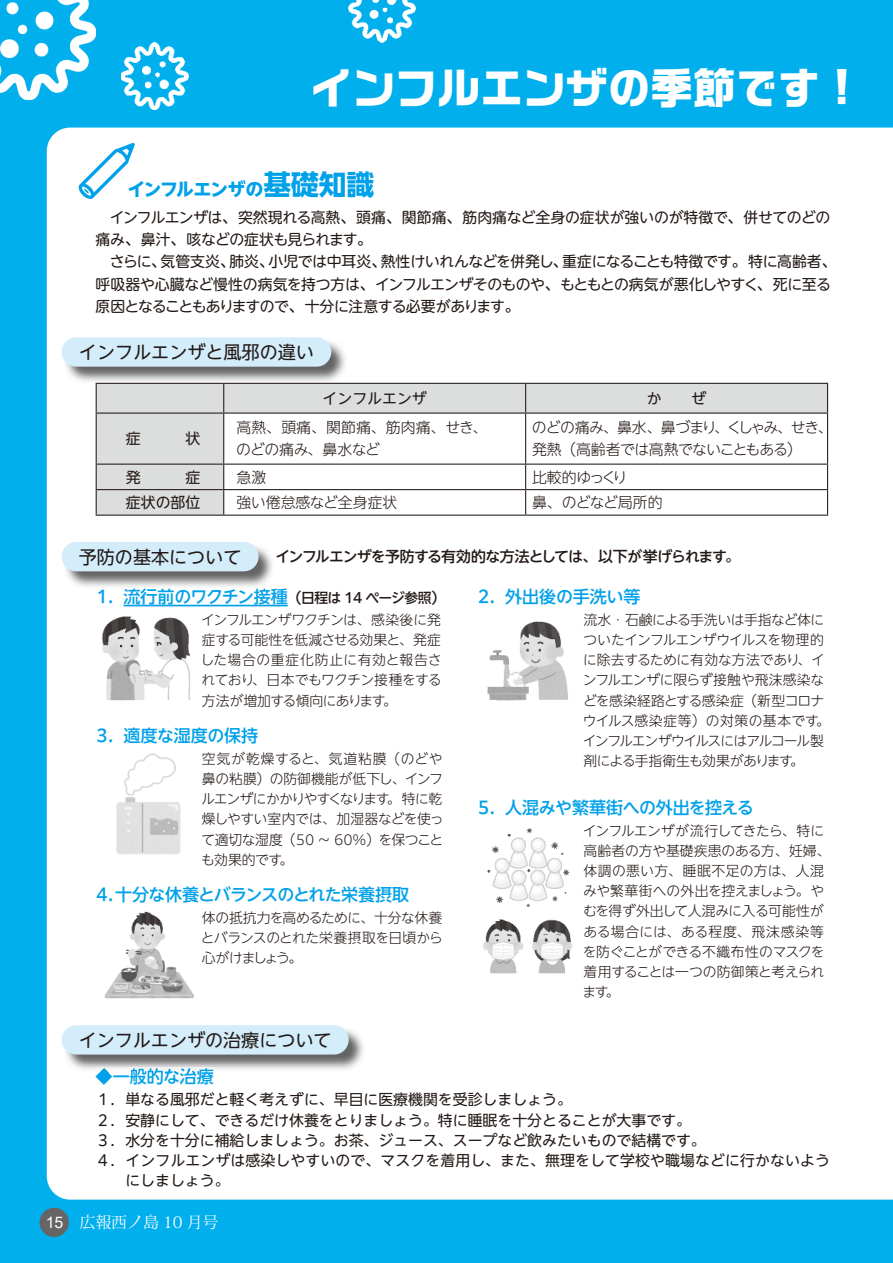
<style>
.page{position:relative;width:893px;height:1263px;background:#00afec}
.page>*{position:absolute;margin:0;border:0;box-sizing:border-box;transform-origin:0 0}
.t1{font:700 42.45px "Ro G San Srf Std";color:#fff}
.t2{font:18px "UD Shin Go NT Pr 6 N";color:#231916}
.t3{font:700 18px "PUD Shin Go NT Pr 6 N";letter-spacing:-.07em;color:#00a1e9}
.t4{font:500 16.95px "PUD Shin Go NT Pr 6 N";letter-spacing:-.015em;color:#00a1e9}
.t5{font:500 16.95px "PUD Shin Go NT Pr 6 N";letter-spacing:-.04em;color:#00a1e9}
.t6{font:500 16.95px "PUD Shin Go NT Pr 6 N";letter-spacing:-.035em;color:#00a1e9}
.t7{font:15.9px "Koz Min Pro";color:#fff}
.t8{font:15.9px "Arial";color:#fff}
.t9{font:14.85px/22.4px "UD Shin M Go Pro";letter-spacing:-.025em;color:#231916}
.t10{font:14.85px "PUD Shin Go NT Pr 6 N";color:#231916}
.t11{font:300 14.85px/22.4px "PUD Shin Go NT Pr 6 N";letter-spacing:-.03em;color:#231916}
.t12{font:500 14.85px "PUD Shin Go NT Pr 6 N";letter-spacing:-.05em;color:#231916}
.t13{font:300 14.85px "PUD Shin Go NT Pr 6 N";color:#231916}
.t14{font:300 14.85px "PUD Shin Go NT Pr 6 N";letter-spacing:-.07em;color:#231916}
.t15{font:300 13.8px/20.2px "PUD Shin Go NT Pr 6 N";letter-spacing:-.025em;color:#231916;text-align:right}
.t16{font:300 13.8px/20.2px "PUD Shin Go NT Pr 6 N";color:#231916;text-align:right}
.t17{font:300 13.8px "PUD Shin Go NT Pr 6 N";letter-spacing:.025em;color:#231916}
.t18{font:300 13.8px "PUD Shin Go NT Pr 6 N";letter-spacing:-.085em;color:#231916}
.t19{font:300 13.8px "PUD Shin Go NT Pr 6 N";letter-spacing:-.045em;color:#231916}
.t20{font:300 13.8px "PUD Shin Go NT Pr 6 N";letter-spacing:-.05em;color:#231916}
.t21{font:300 13.8px "PUD Shin Go NT Pr 6 N";letter-spacing:.04em;color:#231916}
.t22{font:300 13.8px "PUD Shin Go NT Pr 6 N";letter-spacing:-.055em;color:#231916}
.t23{font:300 13.8px "PUD Shin Go NT Pr 6 N";letter-spacing:-.1em;color:#231916}
.t24{font:500 13.8px "PUD Shin Go NT Pr 6 N";letter-spacing:-.035em;color:#231916}
.s1{font-size:27.6px}
</style>
<div class="page">
<div style="left:47px;top:128px;width:846px;height:1071px;background:#fff"></div>
<div style="left:40px;top:1208px;width:29px;height:29px;background:#666565;border-radius:50%"></div>
<img style="left:63px;top:338px;width:286px;height:46px">
<div style="left:62px;top:337px;width:269px;height:30px;background:#d3edfb;border-radius:15px"></div>
<svg style="left:97px;top:384px;width:730px;height:131px;background:#eff0f0"></svg>
<hr style="left:96px;top:383px;width:128px;height:1px;background:#231916">
<svg style="left:96px;top:384px;width:1px;height:29px"></svg>
<hr style="left:224px;top:383px;width:302px;height:1px;background:#231916">
<svg style="left:223px;top:384px;width:1px;height:29px"></svg>
<hr style="left:526px;top:383px;width:302px;height:1px;background:#231916">
<svg style="left:525px;top:384px;width:1px;height:29px"></svg>
<svg style="left:827px;top:384px;width:1px;height:29px"></svg>
<hr style="left:96px;top:413px;width:128px;height:1px;background:#231916">
<hr style="left:96px;top:414px;width:1px;height:50px;background:#231916">
<hr style="left:224px;top:413px;width:302px;height:1px;background:#231916">
<hr style="left:223px;top:414px;width:1px;height:50px;background:#231916">
<hr style="left:526px;top:413px;width:302px;height:1px;background:#231916">
<hr style="left:525px;top:414px;width:1px;height:50px;background:#231916">
<hr style="left:827px;top:414px;width:1px;height:50px;background:#231916">
<hr style="left:96px;top:464px;width:128px;height:1px;background:#231916">
<hr style="left:224px;top:464px;width:302px;height:1px;background:#231916">
<hr style="left:526px;top:464px;width:302px;height:1px;background:#231916">
<hr style="left:96px;top:489px;width:128px;height:1px;background:#231916">
<svg style="left:96px;top:465px;width:1px;height:50px"></svg>
<hr style="left:224px;top:489px;width:302px;height:1px;background:#231916">
<svg style="left:223px;top:465px;width:1px;height:50px"></svg>
<hr style="left:526px;top:489px;width:302px;height:1px;background:#231916">
<svg style="left:525px;top:465px;width:1px;height:50px"></svg>
<svg style="left:827px;top:465px;width:1px;height:50px"></svg>
<hr style="left:96px;top:515px;width:128px;height:1px;background:#231916">
<hr style="left:224px;top:515px;width:302px;height:1px;background:#231916">
<hr style="left:526px;top:515px;width:302px;height:1px;background:#231916">
<img style="left:104px;top:751px;width:87px;height:106px">
<hr style="left:124px;top:605px;width:164px;height:1px;background:#00a1e9">
<img style="left:99px;top:614px;width:93px;height:88px">
<img style="left:486px;top:620px;width:84px;height:82px">
<img style="left:102px;top:910px;width:94px;height:91px">
<img style="left:484px;top:824px;width:87px;height:86px">
<img style="left:481px;top:916px;width:46px;height:61px">
<img style="left:530px;top:916px;width:45px;height:61px">
<img style="left:63px;top:543px;width:213px;height:46px">
<img style="left:124px;top:588px;width:152px;height:1px">
<div style="left:62px;top:542px;width:197px;height:29px;background:#d3edfb;border-radius:15px"></div>
<img style="left:63px;top:1026px;width:303px;height:46px">
<img style="left:96px;top:1068px;width:117px;height:4px">
<div style="left:62px;top:1025px;width:287px;height:29px;background:#d3edfb;border-radius:15px"></div>
<img style="left:0;top:0;width:96px;height:100px">
<img style="left:121px;top:43px;width:67px;height:67px">
<img style="left:349px;top:0;width:67px;height:43px">
<svg style="left:79px;top:143px;width:56px;height:56px"></svg>
<h1 class="t1" style="left:310px;top:59px;width:543px">インフルエンザの季節です !</h1>
<p class="t8" style="left:46px;top:1211px;width:19px">15</p>
<h2 class="t3" style="left:128px;top:180px;width:248px">インフルエンザの<span class="s1">基礎知識</span></h2>
<p class="t9" style="left:96px;top:205px;width:736px">　インフルエンザは、突然現れる高熱、頭痛、関節痛、筋肉痛など全身の症状が強いのが特徴で、併せてのどの</p>
<p class="t9" style="left:96px;top:227px;width:278px">痛み、鼻汁、咳などの症状も見られます。</p>
<p class="t9" style="left:562px;top:250px;width:276px">重症になることも特徴です。特に高齢者、</p>
<p class="t9" style="left:381px;top:250px;width:189px">熱性けいれんなどを併発し、</p>
<p class="t9" style="left:161px;top:250px;width:76px">気管支炎、</p>
<p class="t9" style="left:229px;top:250px;width:46px">肺炎、</p>
<p class="t9" style="left:268px;top:250px;width:119px">小児では中耳炎、</p>
<p class="t9" style="left:96px;top:250px;width:737px">　さらに、<br>呼吸器や心臓など慢性の病気を持つ方は、インフルエンザそのものや、もともとの病気が悪化しやすく、死に至る原因となることもありますので、十分に注意する必要があります。</p>
<h2 class="t2" style="left:79px;top:337px;width:236px">インフルエンザと風邪の違い</h2>
<p class="t10" style="left:126px;top:430px;width:76px">症　　　状</p>
<p class="t10" style="left:126px;top:494px;width:76px">症状の部位</p>
<p class="t10" style="left:323px;top:390px;width:106px">インフルエンザ</p>
<p class="t13" style="left:237px;top:416px;width:252px">高熱、頭痛、関節痛、筋肉痛、せき、</p>
<p class="t11" style="left:236px;top:439px;width:145px">のどの痛み、鼻水など</p>
<p class="t11" style="left:237px;top:466px;width:31px">急激</p>
<p class="t13" style="left:237px;top:491px;width:162px">強い倦怠感など全身症状</p>
<p class="t10" style="left:647px;top:390px;width:61px">か　　ぜ</p>
<p class="t11" style="left:532px;top:417px;width:272px">のどの痛み、鼻水、鼻づまり<br>発熱（高齢者では高熱でないこともある(</p>
<p class="t14" style="left:532px;top:465px;width:97px">比較的ゆっくり</p>
<p class="t11" style="left:727px;top:417px;width:108px">くしゃみ、せき、</p>
<p class="t11" style="left:714px;top:417px;width:16px">、</p>
<p class="t11" style="left:532px;top:492px;width:132px">鼻、のどなど局所的</p>
<h2 class="t2" style="left:79px;top:542px;width:164px">予防の基本について</h2>
<p class="t12" style="left:276px;top:548px;width:466px">インフルエンザを予防する有効的な方法としては、以下が挙げられます。</p>
<p class="t6" style="left:93px;top:587px;width:196px">１．流行前のワクチン接種</p>
<p class="t15" style="left:200px;top:610px;width:243px">インフルエンザワクチンは、感染後に発症する可能性を低減させる効果と、発症した場合の重症化防止に有効と報告さ、日本でもワクチン接種をする</p>
<p class="t24" style="left:288px;top:591px;width:159px">（日程は 14 ページ参照(</p>
<p class="t15" style="left:202px;top:670px;width:54px">れており</p>
<p class="t15" style="left:202px;top:690px;width:185px">方法が増加する傾向にあります</p>
<p class="t15" style="left:383px;top:690px;width:15px">。</p>
<p class="t4" style="left:93px;top:726px;width:166px">３．適度な湿度の保持</p>
<p class="t16" style="left:202px;top:749px;width:243px">空気が乾燥すると、気道粘膜（のどや鼻の粘膜）の防御機能が低下し、インフ。特に乾</p>
<p class="t23" style="left:201px;top:788px;width:190px">ルエンザにかかりやすくなります</p>
<p class="t19" style="left:202px;top:808px;width:243px">燥しやすい室内では、加湿器などを使っ</p>
<p class="t15" style="left:201px;top:830px;width:243px">て適切な湿度（50 ～ 60％）を保つこと</p>
<p class="t15" style="left:279px;top:850px;width:15px">。</p>
<p class="t15" style="left:201px;top:850px;width:82px">も効果的です</p>
<p class="t5" style="left:115px;top:886px;width:296px">十分な休養とバランスのとれた栄養摂取</p>
<p class="t4" style="left:93px;top:886px;width:33px">４．</p>
<p class="t15" style="left:201px;top:908px;width:244px;text-align:justify">体の抵抗力を高めるために、十分な休養とバランスのとれた栄養摂取を日頃から心がけましょう。</p>
<h2 class="t2" style="left:79px;top:1025px;width:254px">インフルエンザの治療について</h2>
<p class="t4" style="left:475px;top:587px;width:167px">２．外出後の手洗い等</p>
<p class="t15" style="left:583px;top:610px;width:243px">流水・石鹸による手洗いは手指など体についたインフルエンザウイルスを物理的、イ</p>
<p class="t15" style="left:583px;top:650px;width:218px">に除去するために有効な方法であり</p>
<p class="t15" style="left:583px;top:670px;width:243px">ンフルエンザに限らず接触や飛沫感染な</p>
<p class="t15" style="left:583px;top:690px;width:243px">どを感染経路とする感染症（新型コロナ</p>
<p class="t15" style="left:816px;top:711px;width:15px">。</p>
<p class="t17" style="left:583px;top:710px;width:237px">ウイルス感染症等）の対策の基本です</p>
<p class="t18" style="left:583px;top:730px;width:243px">インフルエンザウイルスにはアルコール製</p>
<p class="t15" style="left:790px;top:751px;width:15px">。</p>
<p class="t22" style="left:584px;top:750px;width:211px">剤による手指衛生も効果があります</p>
<p class="t4" style="left:475px;top:798px;width:280px">５．人混みや繁華街への外出を控える</p>
<p class="t20" style="left:583px;top:820px;width:243px">インフルエンザが流行してきたら、特に</p>
<p class="t15" style="left:584px;top:841px;width:248px">高齢者の方や基礎疾患のある方、妊婦、</p>
<p class="t17" style="left:584px;top:860px;width:242px">体調の悪い方、睡眠不足の方は、人混</p>
<p class="t15" style="left:583px;top:881px;width:242px">みや繁華街への外出を控えましょう。や</p>
<p class="t15" style="left:583px;top:901px;width:242px">むを得ず外出して人混みに入る可能性が</p>
<p class="t21" style="left:583px;top:921px;width:242px">ある場合には、ある程度、飛沫感染等</p>
<p class="t15" style="left:583px;top:942px;width:244px">を防ぐことができる不織布性のマスクを</p>
<p class="t15" style="left:584px;top:962px;width:242px">着用することは一つの防御策と考えられ</p>
<p class="t15" style="left:606px;top:982px;width:15px">。</p>
<p class="t15" style="left:583px;top:982px;width:28px">ます</p>
<p class="t4" style="left:96px;top:1067px;width:120px">◆一般的な治療</p>
<p class="t10" style="left:96px;top:1091px;width:478px">１．単なる風邪だと軽く考えずに、早目に医療機関を受診しましょう。</p>
<p class="t10" style="left:96px;top:1112px;width:597px">２．安静にして、できるだけ休養をとりましょう。特に睡眠を十分とることが大事です。</p>
<p class="t10" style="left:96px;top:1132px;width:612px">３．水分を十分に補給しましょう。お茶、ジュース、スープなど飲みたいもので結構です。</p>
<p class="t10" style="left:96px;top:1152px;width:736px">４．インフルエンザは感染しやすいので、マスクを着用し、また、無理をして学校や職場などに行かないよう</p>
<p class="t10" style="left:125px;top:1172px;width:106px">にしましょう。</p>
<p class="t7" style="left:79px;top:1211px;width:141px">広報西ノ島 10 月号</p>
</div>
